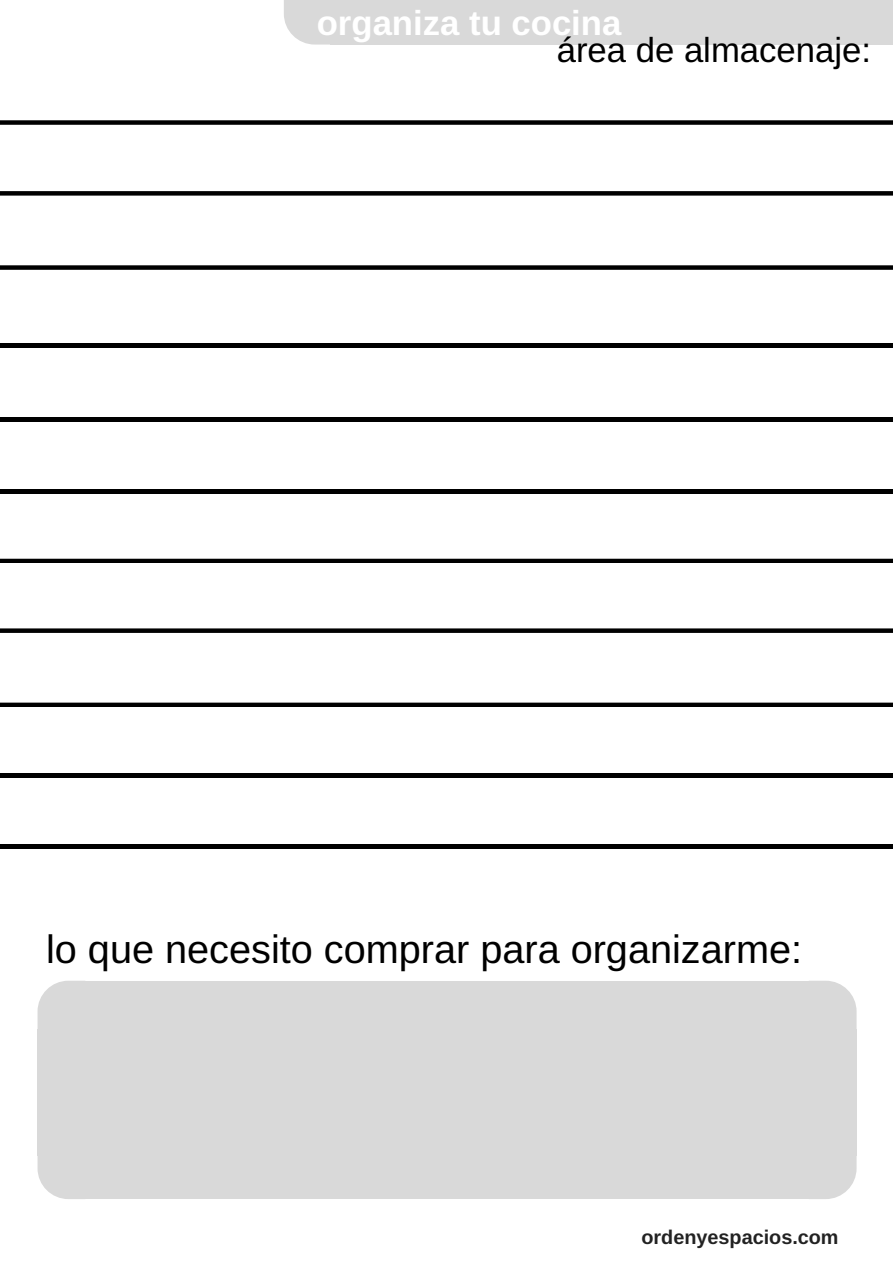
<style>
.page{position:relative;width:893px;height:1263px;background:#fff}
.page>*{position:absolute;margin:0;border:0;box-sizing:border-box;transform-origin:0 0}
.t1{font:39.6px "Arimo";color:#000}
.t2{font:34.65px "Arimo";color:#000}
.t3{font:700 34.65px "Arimo";color:#fff}
.t4{font:700 19.8px "Arimo";color:#222}
</style>
<div class="page">
<div style="left:330px;top:0;width:562px;height:45px;background:#d9d9d9"></div>
<svg style="left:284px;top:0;width:46px;height:45px;background:#ddd"></svg>
<svg style="left:810px;top:981px;width:46px;height:49px;background:#dcdcdc"></svg>
<div style="left:808px;top:1030px;width:48px;height:126px;background:#d9d9d9"></div>
<div style="left:84px;top:1030px;width:726px;height:126px;background:#d9d9d9"></div>
<div style="left:84px;top:981px;width:726px;height:50px;background:#d9d9d9"></div>
<svg style="left:38px;top:981px;width:46px;height:49px;background:#dcdcdc"></svg>
<div style="left:38px;top:1030px;width:47px;height:126px;background:#d9d9d9"></div>
<div style="left:84px;top:1154px;width:726px;height:45px;background:#d9d9d9"></div>
<svg style="left:38px;top:1156px;width:46px;height:43px;background:#dcdcdc"></svg>
<svg style="left:810px;top:1156px;width:46px;height:43px;background:#dcdcdc"></svg>
<svg style="left:0;top:120px;width:892px;height:5px;background:#191919"></svg>
<svg style="left:0;top:191px;width:892px;height:5px;background:#191919"></svg>
<svg style="left:0;top:265px;width:892px;height:5px;background:#191919"></svg>
<hr style="left:0;top:343px;width:892px;height:4px;background:#000">
<div style="left:0;top:417px;width:892px;height:5px;background:#000"></div>
<hr style="left:0;top:489px;width:892px;height:4px;background:#000">
<hr style="left:0;top:559px;width:892px;height:4px;background:#000">
<svg style="left:0;top:628px;width:892px;height:5px;background:#191919"></svg>
<hr style="left:0;top:703px;width:892px;height:4px;background:#000">
<div style="left:0;top:773px;width:892px;height:5px;background:#000"></div>
<div style="left:0;top:844px;width:892px;height:5px;background:#000"></div>
<p class="t3" style="left:317px;top:3px;width:306px">organiza tu cocina</p>
<p class="t2" style="left:556px;top:30px;width:316px">área de almacenaje:</p>
<p class="t1" style="left:46px;top:927px;width:757px">lo que necesito comprar para organizarme:</p>
<p class="t4" style="left:641px;top:1226px;width:199px">ordenyespacios.com</p>
</div>
